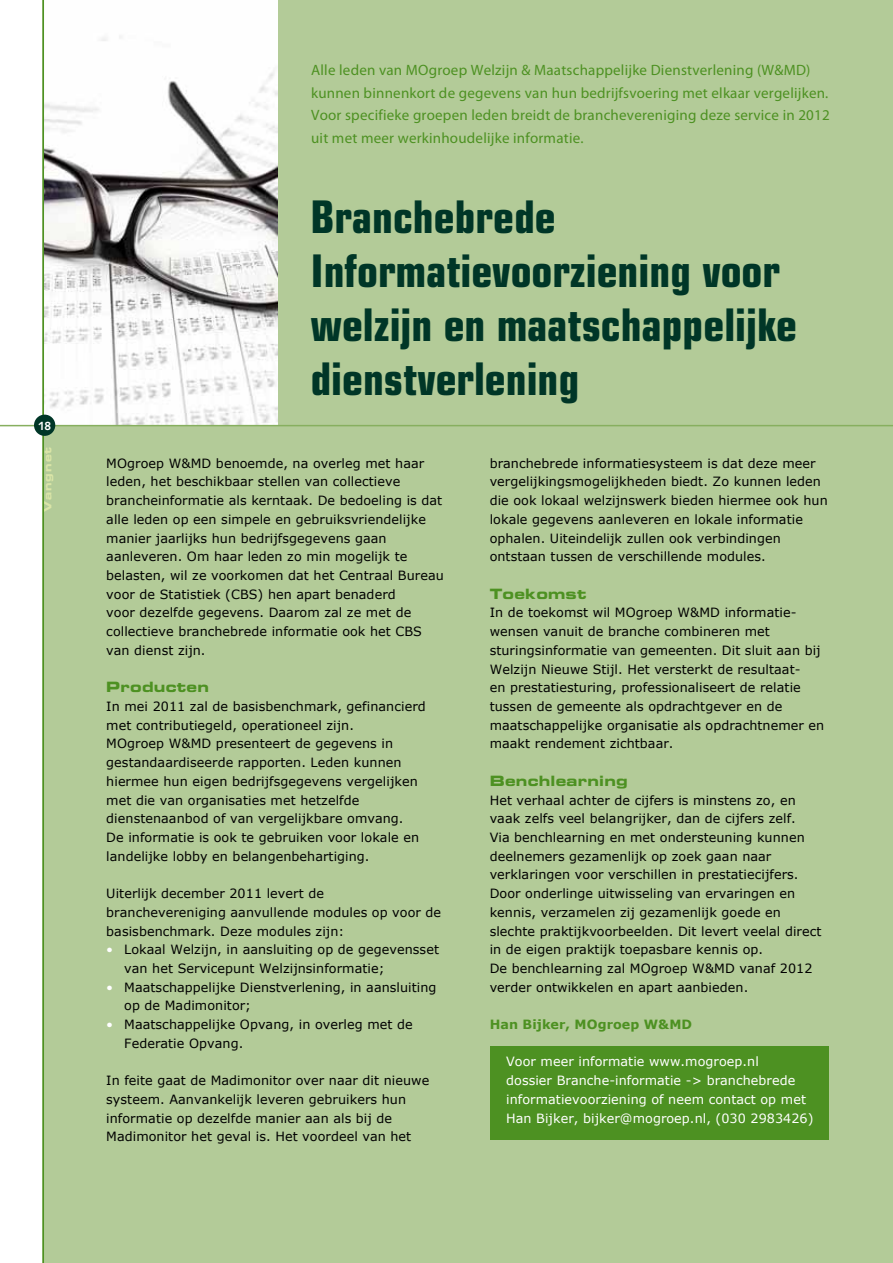
<style>
.page{position:relative;width:893px;height:1263px;background:#fff}
.page>*{position:absolute;margin:0;border:0;box-sizing:border-box;transform-origin:0 0}
.t1{font:700 condensed 45px/54px "Eurostile LT Std";color:#003627}
.t2{font:15px/22.5px "Myriad Pro";letter-spacing:.015em;color:#4d9122}
.t3{font:14.25px "Eurostile LT Std Bold Ex 2";letter-spacing:.015em;color:#4d9122}
.t4{font:12.75px/18.8px "Verdana";letter-spacing:.005em;color:#000}
.t5{font:12.75px/18.8px "Verdana";letter-spacing:.005em;color:#fff}
.t6{font:700 12.75px "Verdana";letter-spacing:.005em;color:#4d9122}
.t7{font:700 12px "Syntax LT Std";color:#fff}
.t8{font:10.5px "Eurostile LT Std Bold Ex 2";letter-spacing:.1em;color:#dae5a7}
.s1{color:#fff}
</style>
<div class="page">
<div style="left:43px;top:0;width:850px;height:1263px;background:#b3cb98"></div>
<img style="left:44px;top:0;width:233px;height:425px">
<hr style="left:0;top:425px;width:893px;height:1px;background:#87af5f">
<hr style="left:43px;top:0;width:1px;height:1263px;background:#4d9122">
<div style="left:34px;top:415px;width:21px;height:21px;background:#003627;border-radius:50%"></div>
<div style="left:490px;top:1046px;width:339px;height:93px;background:#4d9122"></div>
<p class="t7" style="left:38px;top:419px;width:15px">18</p>
<p class="t8" style="left:40px;top:512px;width:67px;rotate:-90deg">Vangnet</p>
<p class="t2" style="left:311px;top:59px;width:520px">Alle leden van MOgroep Welzijn &amp; Maatschappelijke Dienstverlening (W&amp;MD) kunnen binnenkort de gegevens van hun bedrijfsvoering met elkaar vergelijken.<br>Voor specifieke groepen leden breidt de branchevereniging deze service in 2012 uit met meer werkinhoudelijke informatie.</p>
<h1 class="t1" style="left:310px;top:189px;width:488px">Branchebrede<br>Informatievoorziening voor welzijn en maatschappelijke dienstverlening</h1>
<p class="t4" style="left:106px;top:454px;width:339px">MOgroep W&amp;MD benoemde, na overleg met haar leden, het beschikbaar stellen van collectieve brancheinformatie als kerntaak. De bedoeling is dat alle leden op een simpele en gebruiksvriendelijke manier jaarlijks hun bedrijfsgegevens gaan aanleveren. Om haar leden zo min mogelijk te belasten, wil ze voorkomen dat het Centraal Bureau voor de Statistiek (CBS) hen apart benaderd<br>voor dezelfde gegevens. Daarom zal ze met de collectieve branchebrede informatie ook het CBS van dienst zijn.</p>
<p class="t3" style="left:106px;top:677px;width:104px">Producten</p>
<p class="t4" style="left:106px;top:697px;width:321px">In mei 2011 zal de basisbenchmark, gefinancierd met contributiegeld, operationeel zijn.<br>MOgroep W&amp;MD presenteert de gegevens in gestandaardiseerde rapporten. Leden kunnen hiermee hun eigen bedrijfsgegevens vergelijken met die van organisaties met hetzelfde dienstenaanbod of van vergelijkbare omvang.<br>De informatie is ook te gebruiken voor lokale en landelijke lobby en belangenbehartiging.</p>
<p class="t4" style="left:106px;top:884px;width:336px">Uiterlijk december 2011 levert de branchevereniging aanvullende modules op voor de basisbenchmark. Deze modules zijn:</p>
<p class="t4" style="left:124px;top:940px;width:316px;text-indent:-18px"><span class="s1">•</span> Lokaal Welzijn, in aansluiting op de gegevensset van het Servicepunt Welzijnsinformatie;</p>
<p class="t4" style="left:124px;top:978px;width:314px;text-indent:-18px"><span class="s1">•</span> Maatschappelijke Dienstverlening, in aansluiting op de Madimonitor;</p>
<p class="t4" style="left:124px;top:1015px;width:290px;text-indent:-18px"><span class="s1">•</span> Maatschappelijke Opvang, in overleg met de<br>Federatie Opvang.</p>
<p class="t4" style="left:106px;top:1071px;width:325px">In feite gaat de Madimonitor over naar dit nieuwe systeem. Aanvankelijk leveren gebruikers hun informatie op dezelfde manier aan als bij de Madimonitor het geval is. Het voordeel van het</p>
<p class="t4" style="left:490px;top:454px;width:340px">branchebrede informatiesysteem is dat deze meer vergelijkingsmogelijkheden biedt. Zo kunnen leden die ook lokaal welzijnswerk bieden hiermee ook hun lokale gegevens aanleveren en lokale informatie ophalen. Uiteindelijk zullen ook verbindingen ontstaan tussen de verschillende modules.</p>
<p class="t3" style="left:490px;top:584px;width:98px">Toekomst</p>
<p class="t4" style="left:490px;top:604px;width:336px">In de toekomst wil MOgroep W&amp;MD informatie&shy;wensen vanuit de branche combineren met sturingsinformatie van gemeenten. Dit sluit aan bij Welzijn Nieuwe Stijl. Het versterkt de resultaat-<br>en prestatiesturing, professionaliseert de relatie tussen de gemeente als opdrachtgever en de maatschappelijke organisatie als opdrachtnemer en maakt rendement zichtbaar.</p>
<p class="t3" style="left:490px;top:771px;width:140px">Benchlearning</p>
<p class="t4" style="left:490px;top:791px;width:333px">Het verhaal achter de cijfers is minstens zo, en vaak zelfs veel belangrijker, dan de cijfers zelf.<br>Via benchlearning en met ondersteuning kunnen deelnemers gezamenlijk op zoek gaan naar verklaringen voor verschillen in prestatiecijfers.<br>Door onderlinge uitwisseling van ervaringen en kennis, verzamelen zij gezamenlijk goede en slechte praktijkvoorbeelden. Dit levert veelal direct in de eigen praktijk toepasbare kennis op.<br>De benchlearning zal MOgroep W&amp;MD vanaf 2012 verder ontwikkelen en apart aanbieden.</p>
<p class="t6" style="left:490px;top:1016px;width:204px">Han Bijker, MOgroep W&amp;MD</p>
<p class="t5" style="left:506px;top:1053px;width:309px">Voor meer informatie www.mogroep.nl<br>dossier Branche-informatie -&gt; branchebrede informatievoorziening of neem contact op met Han Bijker, bijker@mogroep.nl, (030 2983426)</p>
</div>
